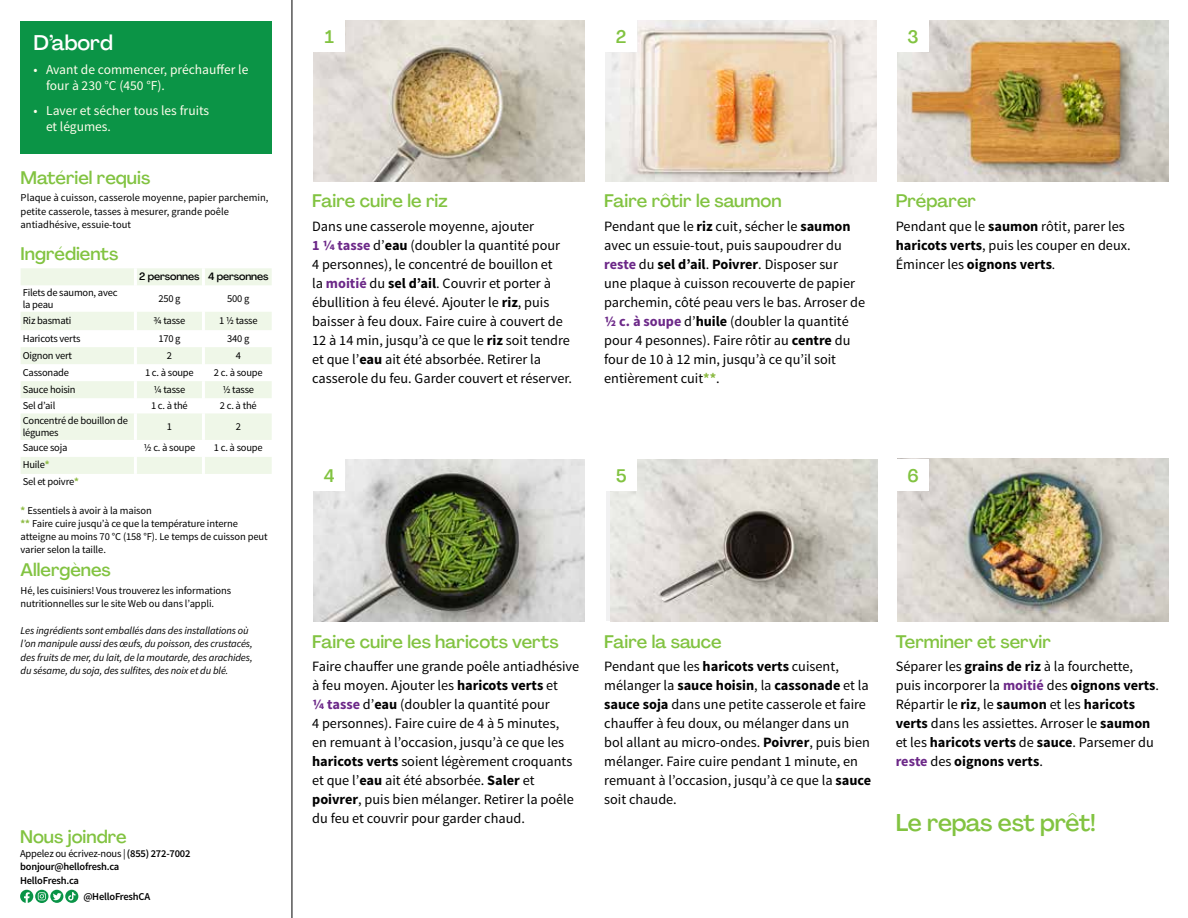
<style>
.page{position:relative;width:1188px;height:918px;background:#fff}
.page>*{position:absolute;margin:0;border:0;box-sizing:border-box;transform-origin:0 0}
.t1{font:500 24px "Agrandir";letter-spacing:-.02em;color:#82c341}
.t2{font:500 21px "Agrandir";color:#fff}
.t3{font:500 18px "Agrandir";color:#82c341}
.t4{font:14.25px/19px "Source Sans Pro";color:#000}
.t5{font:13.5px/16.2px "Source Sans Pro";color:#fffdec}
.t6{font:10.5px/13.5px "Source Sans Pro";letter-spacing:-.01em;color:#000}
.t7{font:italic 10.5px/13.5px "Source Sans Pro";letter-spacing:-.01em;color:#000}
.t8{font:600 10.5px/13.5px "Source Sans Pro";letter-spacing:-.02em;color:#000}
.t9{font:500 10.5px "Agrandir";letter-spacing:-.01em;color:#000}
.s1{font-weight:700;color:#8cba42}
.s2{font-weight:400}
.s3{font-weight:700;color:#6c2888}
.s4{font-weight:700}
.s5{font-size:13.5px}
</style>
<div class="page">
<hr style="left:292px;top:0;width:1px;height:918px;background:#000">
<svg style="left:21px;top:268px;width:251px;height:206px;fill:#eff7e8"></svg>
<hr style="left:134px;top:268px;width:3px;height:17px;background:#fff">
<hr style="left:202px;top:268px;width:3px;height:17px;background:#fff">
<hr style="left:134px;top:285px;width:3px;height:27px;background:#fff">
<hr style="left:202px;top:285px;width:3px;height:27px;background:#fff">
<hr style="left:134px;top:312px;width:3px;height:18px;background:#fff">
<hr style="left:202px;top:312px;width:3px;height:18px;background:#fff">
<hr style="left:134px;top:330px;width:3px;height:17px;background:#fff">
<hr style="left:202px;top:330px;width:3px;height:17px;background:#fff">
<hr style="left:134px;top:347px;width:3px;height:17px;background:#fff">
<hr style="left:202px;top:347px;width:3px;height:17px;background:#fff">
<hr style="left:134px;top:364px;width:3px;height:17px;background:#fff">
<hr style="left:202px;top:364px;width:3px;height:17px;background:#fff">
<hr style="left:134px;top:381px;width:3px;height:17px;background:#fff">
<hr style="left:202px;top:381px;width:3px;height:17px;background:#fff">
<hr style="left:134px;top:398px;width:3px;height:15px;background:#fff">
<hr style="left:202px;top:398px;width:3px;height:15px;background:#fff">
<hr style="left:134px;top:413px;width:3px;height:27px;background:#fff">
<hr style="left:202px;top:413px;width:3px;height:27px;background:#fff">
<hr style="left:134px;top:440px;width:3px;height:17px;background:#fff">
<hr style="left:202px;top:440px;width:3px;height:17px;background:#fff">
<hr style="left:134px;top:457px;width:3px;height:17px;background:#fff">
<hr style="left:202px;top:457px;width:3px;height:17px;background:#fff">
<div style="left:21px;top:21px;width:251px;height:132px;background:#0b9446"></div>
<svg style="left:20px;top:890px;width:42px;height:13px"></svg>
<svg style="left:65px;top:890px;width:13px;height:13px"></svg>
<svg style="left:68px;top:892px;width:8px;height:9px"></svg>
<img style="left:897px;top:459px;width:272px;height:162px">
<div style="left:897px;top:459px;width:32px;height:32px;background:#fff"></div>
<img style="left:313px;top:459px;width:272px;height:162px">
<div style="left:313px;top:459px;width:32px;height:32px;background:#fff"></div>
<img style="left:611px;top:459px;width:267px;height:162px">
<div style="left:605px;top:459px;width:32px;height:32px;background:#fff"></div>
<img style="left:313px;top:20px;width:272px;height:161px">
<div style="left:313px;top:20px;width:32px;height:32px;background:#fff"></div>
<img style="left:605px;top:20px;width:272px;height:161px">
<div style="left:605px;top:20px;width:32px;height:32px;background:#fff"></div>
<img style="left:897px;top:20px;width:272px;height:161px">
<div style="left:897px;top:20px;width:32px;height:32px;background:#fff"></div>
<h2 class="t2" style="left:33px;top:29px;width:81px">D’abord</h2>
<p class="t5" style="left:46px;top:62px;width:204px;text-indent:-13px">• Avant de commencer, préchauffer le four à 230 °C (450 °F).</p>
<p class="t5" style="left:46px;top:103px;width:165px;text-indent:-13px">• Laver et sécher tous les fruits et légumes.</p>
<p class="t3" style="left:21px;top:166px;width:131px">Matériel requis</p>
<p class="t6" style="left:21px;top:191px;width:249px">Plaque à cuisson, casserole moyenne, papier parchemin, petite casserole, tasses à mesurer, grande poêle antiadhésive, essuie-tout</p>
<p class="t3" style="left:21px;top:242px;width:99px">Ingrédients</p>
<p class="t9" style="left:139px;top:270px;width:131px">2 personnes 4 personnes</p>
<p class="t6" style="left:23px;top:286px;width:96px;line-height:12px">Filets de saumon, avec la peau</p>
<p class="t6" style="left:158px;top:291px;width:24px">250 g</p>
<p class="t6" style="left:227px;top:291px;width:24px">500 g</p>
<p class="t6" style="left:23px;top:314px;width:50px">Riz basmati</p>
<p class="t6" style="left:154px;top:314px;width:33px">3/4 tasse</p>
<p class="t6" style="left:219px;top:314px;width:40px">1 1/2 tasse</p>
<p class="t6" style="left:23px;top:332px;width:59px">Haricots verts</p>
<p class="t6" style="left:158px;top:332px;width:24px">170 g</p>
<p class="t6" style="left:227px;top:332px;width:24px">340 g</p>
<p class="t6" style="left:23px;top:349px;width:51px">Oignon vert</p>
<p class="t6" style="left:167px;top:349px;width:7px">2</p>
<p class="t6" style="left:236px;top:349px;width:7px">4</p>
<p class="t6" style="left:23px;top:366px;width:48px">Cassonade</p>
<p class="t6" style="left:145px;top:366px;width:50px">1 c. à soupe</p>
<p class="t6" style="left:214px;top:366px;width:50px">2 c. à soupe</p>
<p class="t6" style="left:23px;top:383px;width:54px">Sauce hoisin</p>
<p class="t6" style="left:154px;top:383px;width:33px">1/4 tasse</p>
<p class="t6" style="left:222px;top:383px;width:33px">1/2 tasse</p>
<p class="t6" style="left:23px;top:399px;width:34px">Sel d’ail</p>
<p class="t6" style="left:151px;top:399px;width:38px">1 c. à thé</p>
<p class="t6" style="left:220px;top:399px;width:38px">2 c. à thé</p>
<p class="t6" style="left:23px;top:414px;width:107px;line-height:12px">Concentré de bouillon de légumes</p>
<p class="t6" style="left:167px;top:420px;width:7px">1</p>
<p class="t6" style="left:236px;top:420px;width:7px">2</p>
<p class="t6" style="left:23px;top:441px;width:46px">Sauce soja</p>
<p class="t6" style="left:144px;top:441px;width:53px">1/2 c. à soupe</p>
<p class="t6" style="left:214px;top:441px;width:50px">1 c. à soupe</p>
<p class="t6" style="left:23px;top:457px;width:58px;line-height:17px">Huile<span class="s1">*<br></span>Sel et poivre<span class="s1">*</span></p>
<p class="t6" style="left:21px;top:505px;width:249px;line-height:12.9px"><span class="s1">*</span> Essentiels à avoir à la maison<br><span class="s1">**</span> Faire cuire jusqu’à ce que la température interne atteigne au moins 70 °C (158 °F). Le temps de cuisson peut varier selon la taille.</p>
<p class="t3" style="left:21px;top:559px;width:92px">Allergènes</p>
<p class="t6" style="left:21px;top:584px;width:212px">Hé, les cuisiniers! Vous trouverez les informations nutritionnelles sur le site Web ou dans l’appli.</p>
<p class="t7" style="left:21px;top:624px;width:234px">Les ingrédients sont emballés dans des installations où l’on manipule aussi des œufs, du poisson, des crustacés, des fruits de mer, du lait, de la moutarde, des arachides, du sésame, du soja, des sulfites, des noix et du blé.</p>
<p class="t3" style="left:20px;top:826px;width:108px">Nous joindre</p>
<p class="t8" style="left:20px;top:847px;width:172px"><span class="s2">Appelez ou écrivez-nous |</span> (855) 272-7002 bonjour@hellofresh.ca<br>HelloFresh.ca</p>
<p class="t8" style="left:83px;top:890px;width:68px">@HelloFreshCA</p>
<p class="t3" style="left:325px;top:26px;width:11px">1</p>
<p class="t3" style="left:616px;top:25px;width:12px">2</p>
<p class="t3" style="left:908px;top:25px;width:13px">3</p>
<p class="t3" style="left:312px;top:190px;width:137px">Faire cuire le riz</p>
<p class="t4" style="left:312px;top:217px;width:261px">Dans une casserole moyenne, ajouter<br><span class="s3">1 1/4 tasse</span> d’<span class="s4">eau</span> (doubler la quantité pour<br>4 personnes), le concentré de bouillon et<br>la <span class="s3">moitié</span> du <span class="s4">sel d’ail</span>. Couvrir et porter à ébullition à feu élevé. Ajouter le <span class="s4">riz</span>, puis baisser à feu doux. Faire cuire à couvert de 12 à 14 min, jusqu’à ce que le <span class="s4">riz</span> soit tendre et que l’<span class="s4">eau</span> ait été absorbée. Retirer la casserole du feu. Garder couvert et réserver.</p>
<p class="t3" style="left:604px;top:190px;width:179px">Faire rôtir le saumon</p>
<p class="t4" style="left:604px;top:217px;width:262px">Pendant que le <span class="s4">riz</span> cuit, sécher le <span class="s4">saumon </span>avec un essuie-tout, puis saupoudrer du <span class="s3">reste</span> du <span class="s4">sel d’ail</span>. <span class="s4">Poivrer</span>. Disposer sur<br>une plaque à cuisson recouverte de papier parchemin, côté peau vers le bas. Arroser de <span class="s3">1/2 c. à soupe</span> d’<span class="s4">huile</span> (doubler la quantité pour 4 pesonnes). Faire rôtir au <span class="s4">centre</span> du four de 10 à 12 min, jusqu’à ce qu’il soit entièrement cuit<span class="s1">**</span>.</p>
<p class="t3" style="left:896px;top:190px;width:82px">Préparer</p>
<p class="t4" style="left:896px;top:217px;width:236px">Pendant que le <span class="s4">saumon</span> rôtit, parer les <span class="s4">haricots verts</span>, puis les couper en deux.<br>Émincer les <span class="s4">oignons verts</span><span class="s5">.</span></p>
<p class="t3" style="left:324px;top:465px;width:12px">4</p>
<p class="t3" style="left:616px;top:465px;width:12px">5</p>
<p class="t3" style="left:907px;top:464px;width:13px">6</p>
<p class="t3" style="left:312px;top:630px;width:248px">Faire cuire les haricots verts</p>
<p class="t4" style="left:312px;top:657px;width:269px">Faire chauffer une grande poêle antiadhésive à feu moyen. Ajouter les <span class="s4">haricots verts</span> et<br><span class="s3">1/4 tasse</span> d’<span class="s4">eau</span> (doubler la quantité pour<br>4 personnes). Faire cuire de 4 à 5 minutes,<br>en remuant à l’occasion, jusqu’à ce que les <span class="s4">haricots verts</span> soient légèrement croquants et que l’<span class="s4">eau</span> ait été absorbée. <span class="s4">Saler</span> et <span class="s4">poivrer</span>, puis bien mélanger. Retirer la poêle du feu et couvrir pour garder chaud.</p>
<p class="t3" style="left:604px;top:630px;width:119px">Faire la sauce</p>
<p class="t4" style="left:604px;top:657px;width:269px">Pendant que les <span class="s4">haricots verts</span> cuisent, mélanger la <span class="s4">sauce hoisin</span>, la <span class="s4">cassonade</span> et la <span class="s4">sauce soja</span> dans une petite casserole et faire chauffer à feu doux, ou mélanger dans un bol allant au micro-ondes. <span class="s4">Poivrer</span>, puis bien mélanger. Faire cuire pendant 1 minute, en remuant à l’occasion, jusqu’à ce que la <span class="s4">sauce </span>soit chaude.</p>
<p class="t3" style="left:896px;top:630px;width:157px">Terminer et servir</p>
<p class="t4" style="left:896px;top:657px;width:265px">Séparer les <span class="s4">grains de riz</span> à la fourchette, puis incorporer la <span class="s3">moitié</span> des <span class="s4">oignons verts</span>.<br>Répartir le <span class="s4">riz</span>, le <span class="s4">saumon</span> et les <span class="s4">haricots verts</span> dans les assiettes. Arroser le <span class="s4">saumon </span>et les <span class="s4">haricots verts</span> de <span class="s4">sauce</span>. Parsemer du <span class="s3">reste</span> des <span class="s4">oignons verts</span>.</p>
<h1 class="t1" style="left:896px;top:808px;width:202px">Le repas est prêt!</h1>
</div>
